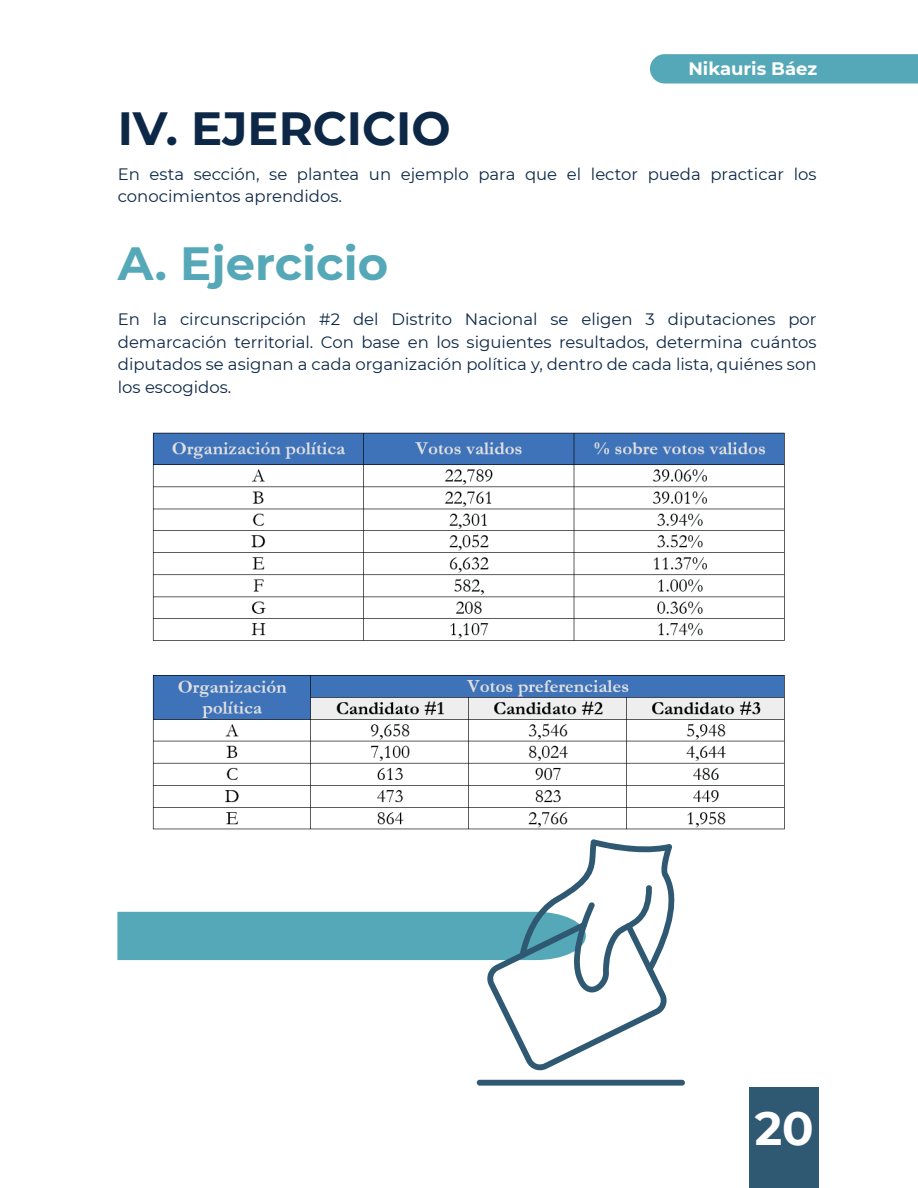
<style>
.page{position:relative;width:918px;height:1188px;background:#fff}
.page>*{position:absolute;margin:0;border:0;box-sizing:border-box;transform-origin:0 0}
.t1{font:700 46.5px "Montserrat";color:#0d2847}
.t2{font:700 46.5px "Montserrat";color:#55a8b7}
.t3{font:700 46.5px "Montserrat";color:#fff}
.t4{font:700 18px "Montserrat";color:#fff}
.t5{font:16.5px/22.5px "Montserrat";color:#0d2847}
</style>
<div class="page">
<svg style="left:650px;top:54px;width:268px;height:30px;background:#5aaab9"></svg>
<div style="left:750px;top:1088px;width:69px;height:100px;background:#2f5973"></div>
<img style="left:152px;top:432px;width:633px;height:398px">
<svg style="left:117px;top:839px;width:558px;height:231px"></svg>
<div style="left:477px;top:1080px;width:208px;height:6px;background:#2f5973;border-radius:3px"></div>
<p class="t4" style="left:688px;top:56px;width:130px">Nikauris Báez</p>
<h1 class="t1" style="left:118px;top:95px;width:334px">IV. EJERCICIO</h1>
<p class="t5" style="left:118px;top:162px;width:700px">En esta sección, se plantea un ejemplo para que el lector pueda practicar los conocimientos aprendidos.</p>
<h1 class="t2" style="left:118px;top:230px;width:272px">A. Ejercicio</h1>
<p class="t5" style="left:118px;top:308px;width:700px;text-align:justify">En la circunscripción #2 del Distrito Nacional se eligen 3 diputaciones por demarcación territorial. Con base en los siguientes resultados, determina cuántos diputados se asignan a cada organización política y, dentro de cada lista, quiénes son los escogidos.</p>
<h1 class="t3" style="left:755px;top:1095px;width:60px">20</h1>
</div>
